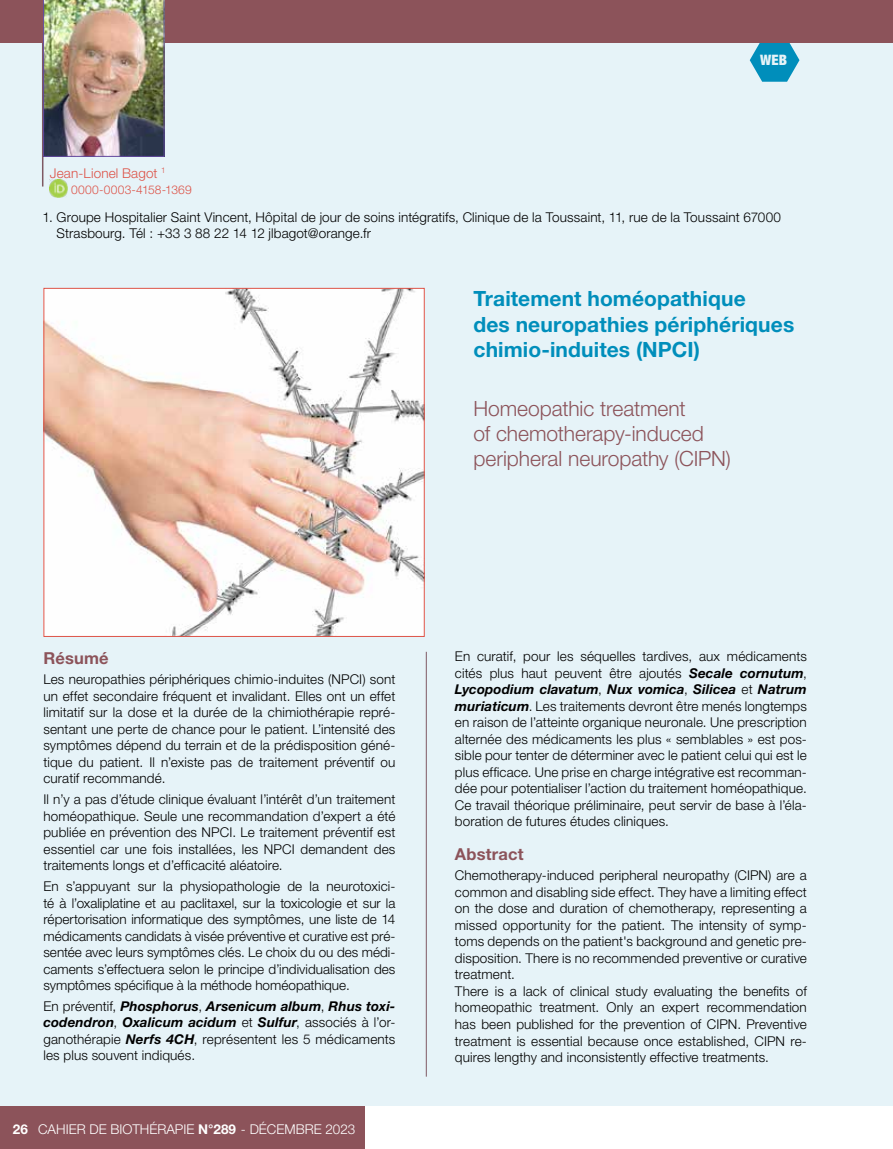
<style>
.page{position:relative;width:893px;height:1149px;background:#fff}
.page>*{position:absolute;margin:0;border:0;box-sizing:border-box;transform-origin:0 0}
.t1{font:700 21px/25.2px "Helvetica Neue LT Std";letter-spacing:.005em;color:#008ebb}
.t2{font:300 21px/25.2px "Helvetica Neue LT Std";letter-spacing:-.005em;color:#8c535a}
.t3{font:700 16.5px "Helvetica Neue LT Std";letter-spacing:.01em;color:#8c535a}
.t4{font:900 condensed 14.4px "Helvetica Neue LT Std";color:#fff}
.t5{font:300 13.5px/16.5px "Helvetica Neue LT Std";letter-spacing:.01em;color:#000;text-align:justify}
.t6{font:300 13.5px "Helvetica Neue LT Std";color:#fff}
.t7{font:300 13.5px "Helvetica Neue LT Std";letter-spacing:.01em;color:#dd5348}
.t8{font:300 12px "Helvetica Neue LT Std";letter-spacing:.015em;color:#dd5348}
.s1{font-weight:700;font-style:italic}
.s2{font-weight:700}
</style>
<div class="page">
<div style="left:0;top:1105px;width:365px;height:43px;background:#8c535a"></div>
<div style="left:0;top:0;width:893px;height:1105px;background:#e6f3f8"></div>
<div style="left:0;top:0;width:893px;height:43px;background:#8c535a"></div>
<img style="left:50px;top:179px;width:18px;height:18px">
<img style="left:43px;top:0;width:121px;height:156px">
<img style="left:45px;top:290px;width:378px;height:344px">
<div style="left:43px;top:288px;width:382px;height:348px;border:1px solid #dd5348"></div>
<p class="t4" style="left:760px;top:51px;width:28px">WEB</p>
<p class="t7" style="left:50px;top:165px;width:117px">Jean-Lionel Bagot <sup>1</sup></p>
<p class="t8" style="left:71px;top:182px;width:122px">0000-0003-4158-1369</p>
<p class="t5" style="left:57px;top:208px;width:726px;text-indent:-14px">1. Groupe Hospitalier Saint Vincent, Hôpital de jour de soins intégratifs, Clinique de la Toussaint, 11, rue de la Toussaint 67000<br>Strasbourg. Tél : +33 3 88 22 14 12 jlbagot@orange.fr</p>
<h1 class="t1" style="left:473px;top:286px;width:322px">Traitement homéopathique<br>des neuropathies périphériques chimio-induites (NPCI)</h1>
<h1 class="t2" style="left:473px;top:395px;width:259px">Homeopathic treatment<br>of chemotherapy-induced peripheral neuropathy (CIPN)</h1>
<p class="t3" style="left:43px;top:647px;width:67px">Résumé</p>
<p class="t5" style="left:43px;top:670px;width:353px">Les neuropathies périphériques chimio-induites (NPCI) sont un effet secondaire fréquent et invalidant. Elles ont un effet limitatif sur la dose et la durée de la chimiothérapie repré&shy;sentant une perte de chance pour le patient. L’intensité des symptômes dépend du terrain et de la prédisposition géné&shy;tique du patient. Il n’existe pas de traitement préventif ou curatif recommandé.</p>
<p class="t5" style="left:43px;top:790px;width:353px">Il n’y a pas d’étude clinique évaluant l’intérêt d’un traitement homéopathique. Seule une recommandation d’expert a été publiée en prévention des NPCI. Le traitement préventif est essentiel car une fois installées, les NPCI demandent des traitements longs et d’efficacité aléatoire.</p>
<p class="t5" style="left:43px;top:877px;width:353px">En s’appuyant sur la physiopathologie de la neurotoxici&shy;té à l’oxaliplatine et au paclitaxel, sur la toxicologie et sur la répertorisation informatique des symptômes, une liste de 14 médicaments candidats à visée préventive et curative est pré&shy;sentée avec leurs symptômes clés. Le choix du ou des médi&shy;caments s’effectuera selon le principe d’individualisation des symptômes spécifique à la méthode homéopathique.</p>
<p class="t5" style="left:43px;top:997px;width:353px">En préventif, <span class="s1">Phosphorus</span>, <span class="s1">Arsenicum album</span>, <span class="s1">Rhus toxi&shy;codendron</span>, <span class="s1">Oxalicum acidum</span> et <span class="s1">Sulfur</span>, associés à l’or&shy;ganothérapie <span class="s1">Nerfs 4CH</span>, représentent les 5 médicaments les plus souvent indiqués.</p>
<p class="t6" style="left:13px;top:1120px;width:344px"><span class="s2">26</span> CAHIER de biothérapie <span class="s2">N°289</span> - Décembre 2023</p>
<p class="t5" style="left:455px;top:647px;width:353px">En curatif, pour les séquelles tardives, aux médicaments cités plus haut peuvent être ajoutés <span class="s1">Secale cornutum</span>, <span class="s1">Lycopodium clavatum</span>, <span class="s1">Nux vomica</span>, <span class="s1">Silicea</span> et <span class="s1">Natrum muriaticum</span>. Les traitements devront être menés longtemps en raison de l’atteinte organique neuronale. Une prescription alternée des médicaments les plus « semblables » est pos&shy;sible pour tenter de déterminer avec le patient celui qui est le plus efficace. Une prise en charge intégrative est recomman&shy;dée pour potentialiser l’action du traitement homéopathique.<br>Ce travail théorique préliminaire, peut servir de base à l’éla&shy;boration de futures études cliniques.</p>
<p class="t3" style="left:455px;top:843px;width:70px">Abstract</p>
<p class="t5" style="left:455px;top:866px;width:353px;text-align:left">Chemotherapy-induced peripheral neuropathy (CIPN) are a common and disabling side effect. They have a limiting effect on the dose and duration of chemotherapy, representing a missed opportunity for the patient. The intensity of symp&shy;toms depends on the patient's background and genetic pre&shy;disposition. There is no recommended preventive or curative treatment.<br>There is a lack of clinical study evaluating the benefits of homeopathic treatment. Only an expert recommendation has been published for the prevention of CIPN. Preventive treatment is essential because once established, CIPN re&shy;quires lengthy and inconsistently effective treatments.</p>
</div>
